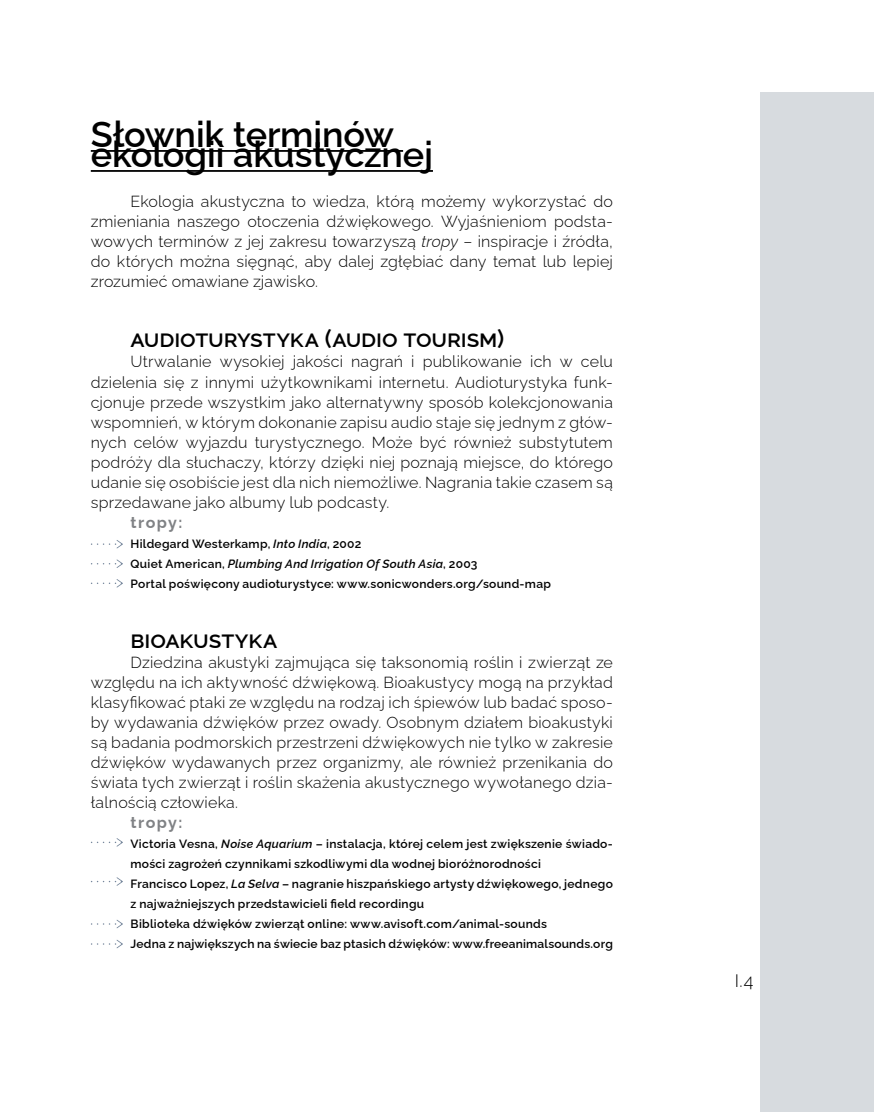
<style>
.page{position:relative;width:874px;height:1112px;background:#fff}
.page>*{position:absolute;margin:0;border:0;box-sizing:border-box;transform-origin:0 0}
.t1{font:600 36px "Raleway";letter-spacing:-.005em;color:#000}
.t2{font:600 24px "Raleway";letter-spacing:-.005em;color:#000}
.t3{font:300 18px "Raleway";color:#000}
.t4{font:300 16px/20px "Raleway";letter-spacing:.01em;color:#000;text-align:justify}
.t5{font:700 16px "Raleway";letter-spacing:.09em;color:#808285}
.t6{font:600 12px/20px "Raleway";letter-spacing:.02em;color:#000}
.s1{font-style:italic}
</style>
<div class="page">
<div style="left:760px;top:92px;width:113px;height:1019px;background:#d7dbdf"></div>
<hr style="left:91px;top:150px;width:312px;height:2px;background:#000">
<hr style="left:91px;top:170px;width:342px;height:2px;background:#000">
<svg style="left:91px;top:540px;width:32px;height:8px"></svg>
<svg style="left:91px;top:559px;width:32px;height:9px"></svg>
<svg style="left:91px;top:579px;width:32px;height:8px"></svg>
<svg style="left:91px;top:838px;width:32px;height:8px"></svg>
<svg style="left:91px;top:919px;width:32px;height:9px"></svg>
<svg style="left:91px;top:877px;width:32px;height:8px"></svg>
<svg style="left:91px;top:940px;width:32px;height:8px"></svg>
<h1 class="t1" style="left:91px;top:106px;width:305px">Słownik terminów</h1>
<h1 class="t1" style="left:91px;top:126px;width:343px">ekologii akustycznej</h1>
<p class="t4" style="left:91px;top:190px;width:523px;text-indent:40px">Ekologia akustyczna to wiedza, którą możemy wykorzystać do zmieniania naszego otoczenia dźwiękowego. Wyjaśnieniom podsta&shy;wowych terminów z jej zakresu towarzyszą <span class="s1">tropy</span> – inspiracje i źródła, do których można sięgnąć, aby dalej zgłębiać dany temat lub lepiej zrozumieć omawiane zjawisko.</p>
<h2 class="t2" style="left:130px;top:320px;width:375px">audioturystyka (audio tourism)</h2>
<p class="t4" style="left:91px;top:350px;width:523px;text-indent:40px">Utrwalanie wysokiej jakości nagrań i publikowanie ich w celu dzielenia się z innymi użytkownikami internetu. Audioturystyka funk&shy;cjonuje przede wszystkim jako alternatywny sposób kolekcjonowania wspomnień, w którym dokonanie zapisu audio staje się jednym z głów&shy;nych celów wyjazdu turystycznego. Może być również substytutem podróży dla słuchaczy, którzy dzięki niej poznają miejsce, do którego udanie się osobiście jest dla nich niemożliwe. Nagrania takie czasem są sprzedawane jako albumy lub podcasty.</p>
<p class="t5" style="left:130px;top:509px;width:53px">tropy:</p>
<p class="t6" style="left:130px;top:532px;width:422px">Hildegard Westerkamp, <span class="s1">Into India</span>, 2002<br>Quiet American, <span class="s1">Plumbing And Irrigation Of South Asia</span>, 2003<br>Portal poświęcony audioturystyce: www.sonicwonders.org/sound-map</p>
<h2 class="t2" style="left:130px;top:620px;width:148px">bioakustyka</h2>
<p class="t4" style="left:91px;top:650px;width:523px;text-indent:40px">Dziedzina akustyki zajmująca się taksonomią roślin i zwierząt ze względu na ich aktywność dźwiękową. Bioakustycy mogą na przykład klasyfikować ptaki ze względu na rodzaj ich śpiewów lub badać sposo&shy;by wydawania dźwięków przez owady. Osobnym działem bioakustyki są badania podmorskich przestrzeni dźwiękowych nie tylko w zakresie dźwięków wydawanych przez organizmy, ale również przenikania do świata tych zwierząt i roślin skażenia akustycznego wywołanego dzia&shy;łalnością człowieka.</p>
<p class="t5" style="left:130px;top:809px;width:53px">tropy:</p>
<p class="t6" style="left:130px;top:832px;width:483px">Victoria Vesna, <span class="s1">Noise Aquarium</span> – instalacja, której celem jest zwiększenie świado&shy;mości zagrożeń czynnikami szkodliwymi dla wodnej bioróżnorodności<br>Francisco Lopez, <span class="s1">La Selva</span> – nagranie hiszpańskiego artysty dźwiękowego, jednego z najważniejszych przedstawicieli field recordingu<br>Biblioteka dźwięków zwierząt online: www.avisoft.com/animal-sounds<br>Jedna z największych na świecie baz ptasich dźwięków: www.freeanimalsounds.org</p>
<p class="t3" style="left:734px;top:966px;width:20px">I.4</p>
</div>
